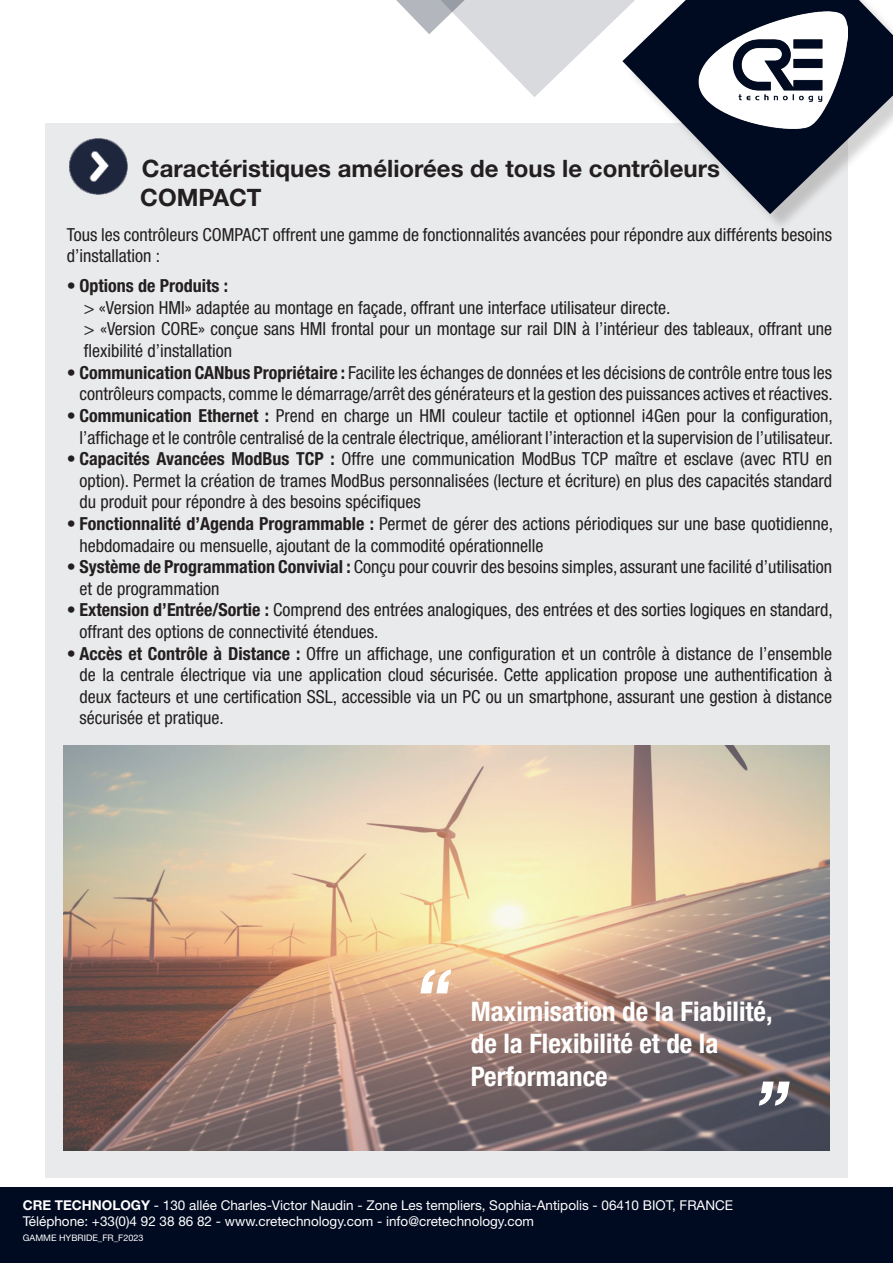
<style>
.page{position:relative;width:893px;height:1263px;background:#fff}
.page>*{position:absolute;margin:0;border:0;box-sizing:border-box;transform-origin:0 0}
.t1{font:italic 700 75px "Helvetica Neue LT Std";color:#fff}
.t2{font:700 condensed 27px/32.4px "Helvetica Neue LT Std";color:#fff}
.t3{font:700 24px "Helvetica Neue LT Std";color:#231f20}
.t4{font:condensed 18px/21.6px "Helvetica Neue LT Std";color:#231f20}
.t5{font:700 condensed 18px "Helvetica Neue LT Std";color:#231f20}
.t6{font:13.5px "Helvetica Neue LT Std";color:#fff}
.t7{font:9px "Helvetica Neue LT Std";color:#fff}
.s1{font-weight:700}
</style>
<div class="page">
<div style="left:45px;top:123px;width:803px;height:1055px;background:#e9eaeb"></div>
<div style="left:0;top:1187px;width:893px;height:76px;background:#000a21"></div>
<svg style="left:396px;top:0;width:226px;height:97px"></svg>
<div style="left:626px;top:0;width:267px;height:232px;background:#231f20;opacity:.2"></div>
<svg style="left:622px;top:0;width:271px;height:214px"></svg>
<img style="left:698px;top:12px;width:149px;height:117px">
<img style="left:64px;top:745px;width:765px;height:405px">
<img style="left:69px;top:138px;width:59px;height:57px">
<p class="t3" style="left:142px;top:154px;width:580px">Caractéristiques améliorées de tous le contrôleurs</p>
<p class="t3" style="left:140px;top:183px;width:123px">COMPACT</p>
<p class="t4" style="left:67px;top:223px;width:767px">Tous les contrôleurs COMPACT offrent une gamme de fonctionnalités avancées pour répondre aux différents besoins d’installation :</p>
<p class="t5" style="left:67px;top:275px;width:163px">• Options de Produits :</p>
<p class="t4" style="left:84px;top:297px;width:588px">&gt; «Version HMI» adaptée au montage en façade, offrant une interface utilisateur directe.</p>
<p class="t4" style="left:84px;top:318px;width:750px">&gt; «Version CORE» conçue sans HMI frontal pour un montage sur rail DIN à l’intérieur des tableaux, offrant une flexibilité d’installation</p>
<p class="t4" style="left:67px;top:361px;width:768px;text-align:right"><span class="s1">• Communication CANbus Propriétaire :</span> Facilite les échanges de données et les décisions de contrôle entre tous les contrôleurs compacts, comme le démarrage/arrêt des générateurs et la gestion des puissances actives et réactives.</p>
<p class="t4" style="left:67px;top:405px;width:768px;text-align:right"><span class="s1">• Communication Ethernet :</span> Prend en charge un HMI couleur tactile et optionnel i4Gen pour la configuration, l’affichage et le contrôle centralisé de la centrale électrique, améliorant l’interaction et la supervision de l’utilisateur.</p>
<p class="t4" style="left:80px;top:448px;width:754px;text-align:justify;text-indent:-13px"><span class="s1">• Capacités Avancées ModBus TCP :</span> Offre une communication ModBus TCP maître et esclave (avec RTU en option). Permet la création de trames ModBus personnalisées (lecture et écriture) en plus des capacités standard du produit pour répondre à des besoins spécifiques</p>
<p class="t4" style="left:80px;top:513px;width:755px;text-indent:-13px"><span class="s1">• Fonctionnalité d’Agenda Programmable :</span> Permet de gérer des actions périodiques sur une base quotidienne, hebdomadaire ou mensuelle, ajoutant de la commodité opérationnelle</p>
<p class="t4" style="left:80px;top:556px;width:754px;text-indent:-13px"><span class="s1">• Système de Programmation Convivial :</span> Conçu pour couvrir des besoins simples, assurant une facilité d’utilisation et de programmation</p>
<p class="t4" style="left:80px;top:599px;width:755px;text-indent:-13px"><span class="s1">• Extension d’Entrée/Sortie :</span> Comprend des entrées analogiques, des entrées et des sorties logiques en standard, offrant des options de connectivité étendues.</p>
<p class="t4" style="left:80px;top:642px;width:754px;text-align:justify;text-indent:-13px"><span class="s1">• Accès et Contrôle à Distance :</span> Offre un affichage, une configuration et un contrôle à distance de l’ensemble de la centrale électrique via une application cloud sécurisée. Cette application propose une authentification à deux facteurs et une certification SSL, accessible via un PC ou un smartphone, assurant une gestion à distance sécurisée et pratique.</p>
<p class="t1" style="left:410px;top:950px;width:54px">‘‘</p>
<p class="t2" style="left:471px;top:994px;width:303px">Maximisation de la Fiabilité, de la Flexibilité et de la</p>
<p class="t2" style="left:471px;top:1059px;width:138px">Performance</p>
<p class="t1" style="left:800px;top:1125px;width:54px;rotate:-180deg">‘‘</p>
<p class="t6" style="left:23px;top:1197px;width:712px"><span class="s1">CRE TECHNOLOGY</span> - 130 allée Charles-Victor Naudin - Zone Les templiers, Sophia-Antipolis - 06410 BIOT, FRANCE</p>
<p class="t6" style="left:23px;top:1213px;width:513px">Téléphone: +33(0)4 92 38 86 82 - www.cretechnology.com - info@cretechnology.com</p>
<p class="t7" style="left:23px;top:1232px;width:122px">GAMME HYBRIDE_FR_F2023</p>
</div>
